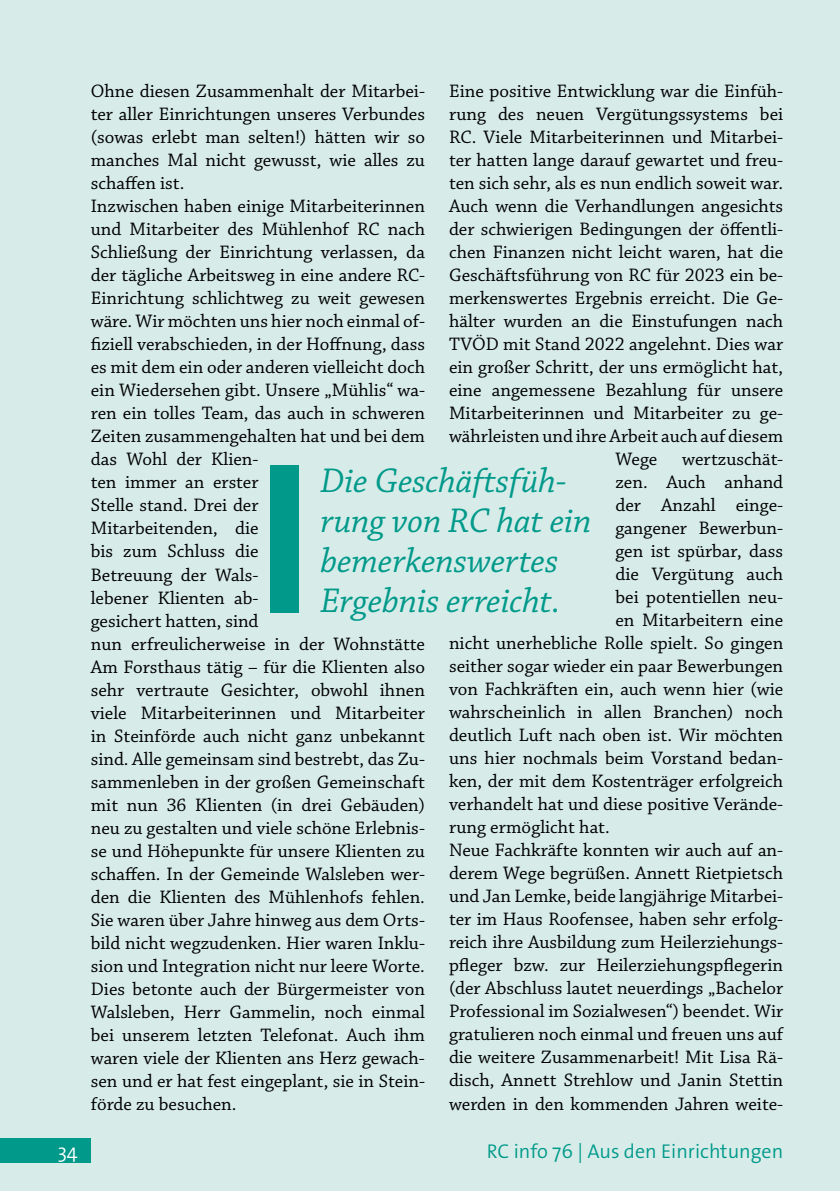
<style>
.page{position:relative;width:840px;height:1191px;background:#fff}
.page>*{position:absolute;margin:0;border:0;box-sizing:border-box;transform-origin:0 0}
.t1{font:italic 36px/40px "Chaparral Pro";letter-spacing:-.005em;color:#00998a}
.t2{font:300 20px "The Sans Os F";color:#00998a}
.t3{font:300 20px "The Sans Os F";color:#fff}
.t4{font:19px/23px "Chaparral Pro";color:#000}
</style>
<div class="page">
<div style="left:0;top:0;width:839px;height:1191px;background:#d7ece9"></div>
<div style="left:0;top:1138px;width:91px;height:24px;background:#00998a"></div>
<div style="left:270px;top:465px;width:28px;height:147px;background:#00998a"></div>
<p class="t4" style="left:449px;top:80px;width:335px">Eine positive Entwicklung war die Einfüh-</p>
<p class="t4" style="left:449px;top:103px;width:335px">rung des neuen Vergütungssystems bei</p>
<p class="t4" style="left:449px;top:126px;width:335px">RC. Viele Mitarbeiterinnen und Mitarbei-</p>
<p class="t4" style="left:449px;top:149px;width:335px">ter hatten lange darauf gewartet und freu-</p>
<p class="t4" style="left:449px;top:172px;width:335px">ten sich sehr, als es nun endlich soweit war.</p>
<p class="t4" style="left:449px;top:195px;width:335px">Auch wenn die Verhandlungen angesichts</p>
<p class="t4" style="left:449px;top:218px;width:335px">der schwierigen Bedingungen der öffentli-</p>
<p class="t4" style="left:449px;top:241px;width:335px">chen Finanzen nicht leicht waren, hat die</p>
<p class="t4" style="left:449px;top:264px;width:335px">Geschäftsführung von RC für 2023 ein be-</p>
<p class="t4" style="left:449px;top:287px;width:335px">merkenswertes Ergebnis erreicht. Die Ge-</p>
<p class="t4" style="left:449px;top:310px;width:335px">hälter wurden an die Einstufungen nach</p>
<p class="t4" style="left:449px;top:333px;width:335px">TVÖD mit Stand 2022 angelehnt. Dies war</p>
<p class="t4" style="left:449px;top:356px;width:335px">ein großer Schritt, der uns ermöglicht hat,</p>
<p class="t4" style="left:449px;top:379px;width:335px">eine angemessene Bezahlung für unsere</p>
<p class="t4" style="left:449px;top:402px;width:335px">Mitarbeiterinnen und Mitarbeiter zu ge-</p>
<p class="t4" style="left:449px;top:425px;width:335px">währleisten und ihre Arbeit auch auf diesem</p>
<p class="t4" style="left:615px;top:448px;width:43px">Wege</p>
<p class="t4" style="left:681px;top:448px;width:102px">wertzuschät-</p>
<p class="t4" style="left:615px;top:471px;width:169px">zen. Auch anhand</p>
<p class="t4" style="left:615px;top:494px;width:169px">der Anzahl einge-</p>
<p class="t4" style="left:615px;top:517px;width:169px">gangener Bewerbun-</p>
<p class="t4" style="left:615px;top:540px;width:169px">gen ist spürbar, dass</p>
<p class="t4" style="left:615px;top:563px;width:169px">die Vergütung auch</p>
<p class="t4" style="left:615px;top:586px;width:169px">bei potentiellen neu-</p>
<p class="t4" style="left:615px;top:609px;width:169px">en Mitarbeitern eine</p>
<p class="t4" style="left:449px;top:632px;width:335px">nicht unerhebliche Rolle spielt. So gingen</p>
<p class="t4" style="left:449px;top:655px;width:335px">seither sogar wieder ein paar Bewerbungen</p>
<p class="t4" style="left:449px;top:678px;width:335px">von Fachkräften ein, auch wenn hier (wie</p>
<p class="t4" style="left:449px;top:701px;width:335px">wahrscheinlich in allen Branchen) noch</p>
<p class="t4" style="left:449px;top:724px;width:335px">deutlich Luft nach oben ist. Wir möchten</p>
<p class="t4" style="left:449px;top:747px;width:335px">uns hier nochmals beim Vorstand bedan-</p>
<p class="t4" style="left:449px;top:770px;width:335px">ken, der mit dem Kostenträger erfolgreich</p>
<p class="t4" style="left:449px;top:793px;width:335px">verhandelt hat und diese positive Verände-</p>
<p class="t4" style="left:449px;top:816px;width:162px">rung ermöglicht hat.</p>
<p class="t4" style="left:449px;top:839px;width:335px">Neue Fachkräfte konnten wir auch auf an-</p>
<p class="t4" style="left:449px;top:862px;width:335px">derem Wege begrüßen. Annett Rietpietsch</p>
<p class="t4" style="left:449px;top:885px;width:335px">und Jan Lemke, beide langjährige Mitarbei-</p>
<p class="t4" style="left:449px;top:908px;width:335px">ter im Haus Roofensee, haben sehr erfolg-</p>
<p class="t4" style="left:449px;top:931px;width:335px">reich ihre Ausbildung zum Heilerziehungs-</p>
<p class="t4" style="left:449px;top:954px;width:335px">pfleger bzw. zur Heilerziehungspflegerin</p>
<p class="t4" style="left:449px;top:977px;width:335px">(der Abschluss lautet neuerdings „Bachelor</p>
<p class="t4" style="left:449px;top:1000px;width:335px">Professional im Sozialwesen“) beendet. Wir</p>
<p class="t4" style="left:449px;top:1023px;width:335px">gratulieren noch einmal und freuen uns auf</p>
<p class="t4" style="left:449px;top:1046px;width:335px">die weitere Zusammenarbeit! Mit Lisa Rä-</p>
<p class="t4" style="left:449px;top:1069px;width:335px">disch, Annett Strehlow und Janin Stettin</p>
<p class="t4" style="left:449px;top:1092px;width:335px">werden in den kommenden Jahren weite-</p>
<p class="t4" style="left:91px;top:80px;width:335px">Ohne diesen Zusammenhalt der Mitarbei&shy;ter aller Einrichtungen unseres Verbundes (sowas erlebt man selten!) hätten wir so manches Mal nicht gewusst, wie alles zu schaffen ist.<br>Inzwischen haben einige Mitarbeiterinnen und Mitarbeiter des Mühlenhof RC nach Schließung der Einrichtung verlassen, da der tägliche Arbeitsweg in eine andere RC-Einrichtung schlichtweg zu weit gewesen wäre. Wir möchten uns hier noch einmal of&shy;fiziell verabschieden, in der Hoffnung, dass es mit dem ein oder anderen vielleicht doch ein Wiedersehen gibt. Unsere „Mühlis“ wa&shy;ren ein tolles Team, das auch in schweren Zeiten zusammengehalten hat und bei dem das Wohl der Klien-<br>ten immer an erster<br>Stelle stand. Drei der<br>Mitarbeitenden, die<br>bis zum Schluss die<br>Betreuung der Wals-<br>lebener Klienten ab-<br>gesichert hatten, sind<br>nun erfreulicherweise in der Wohnstätte Am Forsthaus tätig – für die Klienten also sehr vertraute Gesichter, obwohl ihnen viele Mitarbeiterinnen und Mitarbeiter in Steinförde auch nicht ganz unbekannt sind. Alle gemeinsam sind bestrebt, das Zu&shy;sammenleben in der großen Gemeinschaft mit nun 36 Klienten (in drei Gebäuden) neu zu gestalten und viele schöne Erlebnis&shy;se und Höhepunkte für unsere Klienten zu schaffen. In der Gemeinde Walsleben wer&shy;den die Klienten des Mühlenhofs fehlen.<br>Sie waren über Jahre hinweg aus dem Orts&shy;bild nicht wegzudenken. Hier waren Inklu&shy;sion und Integration nicht nur leere Worte.<br>Dies betonte auch der Bürgermeister von Walsleben, Herr Gammelin, noch einmal bei unserem letzten Telefonat. Auch ihm waren viele der Klienten ans Herz gewach&shy;sen und er hat fest eingeplant, sie in Stein&shy;förde zu besuchen.</p>
<h1 class="t1" style="left:320px;top:461px;width:272px">Die Geschäftsfüh&shy;rung von RC hat ein bemerkenswertes<br>Ergebnis erreicht.</h1>
<p class="t3" style="left:58px;top:1138px;width:22px">34</p>
<p class="t2" style="left:486px;top:1138px;width:298px">RC info 76 | Aus den Einrichtungen</p>
</div>
